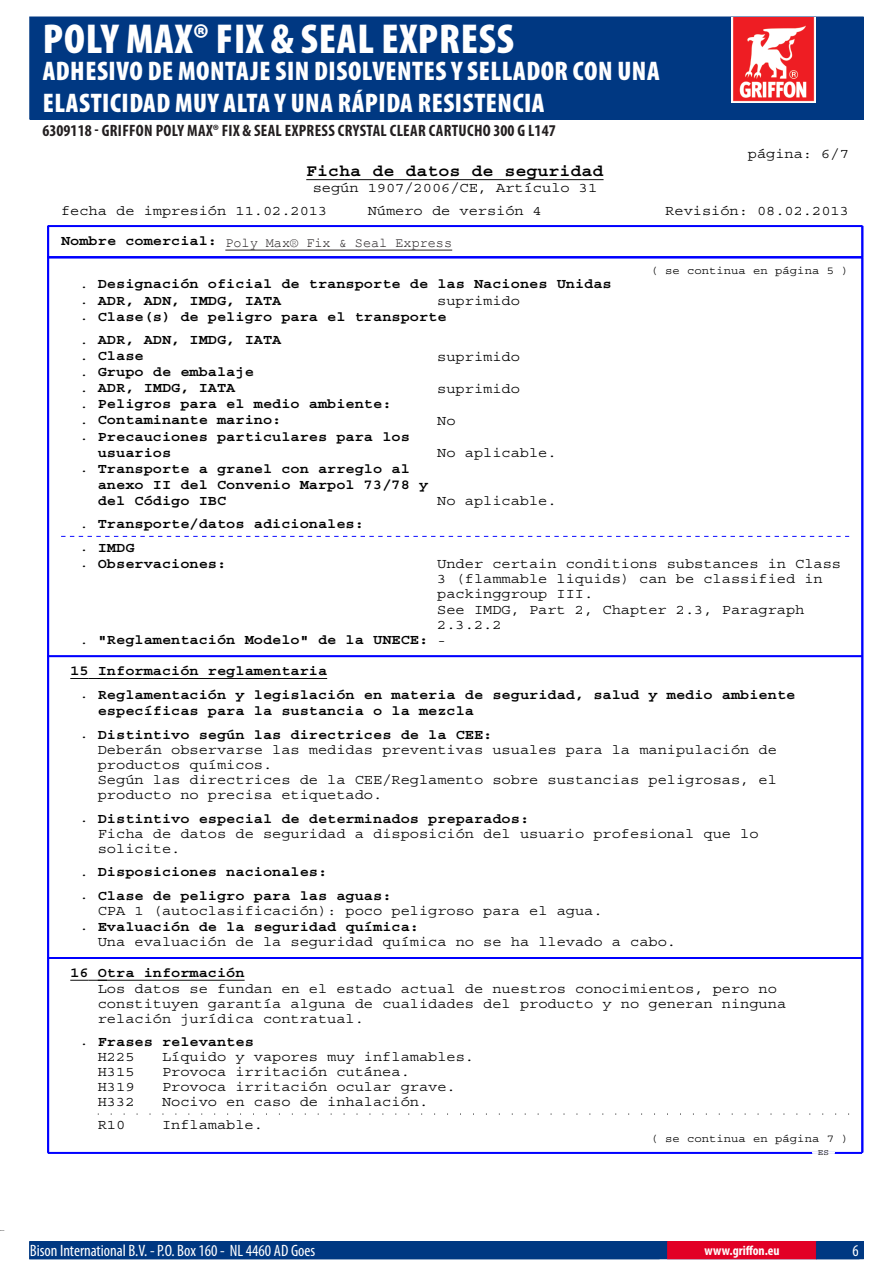
<style>
.page{position:relative;width:893px;height:1263px;background:#fff}
.page>*{position:absolute;margin:0;border:0;box-sizing:border-box;transform-origin:0 0}
.PageHeader{font:900 condensed 42px "Myriad Pro";letter-spacing:.02em;color:#fff}
.PageSubheader{font:900 condensed 27px/32.4px "Myriad Pro";letter-spacing:.02em;color:#fff}
.t1{font:700 16.8px "Courier";color:#000;scale:1.09 1}
.TOCItem{font:700 condensed 16.5px "Myriad Pro";letter-spacing:.02em;color:#231f20}
.ContactData{font:condensed 16.5px "Myriad Pro";color:#fff}
.t2{font:14.1px/15.1px "Courier";color:#000;scale:1.09 1}
.t3{font:700 14.1px/16px "Courier";color:#000;scale:1.09 1}
.MSDS_Text{font:13.5px "Courier New";color:#231f20}
.URL{font:700 condensed 13.5px "Myriad Pro";color:#fff}
.t4{font:11.25px "Courier";color:#000;scale:1.09 1}
.t5{font:8.4px "Courier";color:#000;scale:1.09 1}
.s1{font-weight:400}
.s2{font-weight:700}
</style>
<div class="page">
<hr style="left:306px;top:179px;width:298px;height:1px;background:#000">
<hr style="left:48px;top:226px;width:814px;height:1px;background:#00f">
<hr style="left:48px;top:226px;width:1px;height:31px;background:#00f">
<hr style="left:862px;top:226px;width:1px;height:31px;background:#00f">
<svg style="left:61px;top:536px;width:788px;height:1px"></svg>
<hr style="left:48px;top:656px;width:814px;height:1px;background:#00f">
<svg style="left:70px;top:678px;width:28px;height:1px"></svg>
<hr style="left:98px;top:678px;width:229px;height:1px;background:#000">
<hr style="left:48px;top:957px;width:814px;height:1px;background:#00f">
<hr style="left:48px;top:958px;width:814px;height:1px;background:#00f">
<svg style="left:70px;top:980px;width:28px;height:1px"></svg>
<hr style="left:98px;top:980px;width:147px;height:1px;background:#000">
<hr style="left:48px;top:257px;width:814px;height:1px;background:#00f">
<hr style="left:48px;top:1152px;width:814px;height:1px;background:#00f">
<hr style="left:48px;top:1153px;width:814px;height:1px;background:#00f">
<svg style="left:812px;top:1152px;width:22px;height:2px"></svg>
<hr style="left:48px;top:257px;width:1px;height:895px;background:#00f">
<hr style="left:862px;top:257px;width:1px;height:895px;background:#00f">
<div style="left:30px;top:17px;width:833px;height:102px;background:#003882"></div>
<img style="left:731px;top:17px;width:85px;height:85px">
<hr style="left:225px;top:250px;width:227px;height:1px;background:#231f20">
<div style="left:30px;top:1242px;width:833px;height:17px;background:#003882"></div>
<div style="left:29px;top:1241px;width:835px;height:18px;border:1px solid #003882"></div>
<div style="left:668px;top:1242px;width:148px;height:17px;background:#e20025"></div>
<div style="left:667px;top:1241px;width:150px;height:18px;border:1px solid #e20025"></div>
<p class="PageHeader" style="left:43px;top:12px;width:454px">POLY MAX® FIX &amp; SEAL EXPRESS</p>
<p class="PageSubheader" style="left:43px;top:54px;width:618px">ADHESIVO DE MONTAJE SIN DISOLVENTES Y SELLADOR CON UNA<br>ELASTICIDAD MUY ALTA Y UNA RÁPIDA RESISTENCIA</p>
<p class="TOCItem" style="left:43px;top:120px;width:515px">6309118 - GRIFFON POLY MAX® FIX &amp; SEAL EXPRESS CRYSTAL CLEAR CARTUCHO 300 G L147</p>
<p class="t2" style="left:748px;top:146px;width:94px">página: 6/7</p>
<p class="t1" style="left:306px;top:162px;width:274px">Ficha de datos de seguridad</p>
<p class="t2" style="left:61px;top:177px;width:493px;line-height:22.6px;text-indent:252px">según 1907/2006/CE, Artículo 31 fecha de impresión 11.02.2013</p>
<p class="t2" style="left:368px;top:203px;width:161px">Número de versión 4</p>
<p class="t2" style="left:665px;top:203px;width:170px">Revisión: 08.02.2013</p>
<p class="t3" style="left:61px;top:233px;width:288px">Nombre comercial: Poly Max Crystal</p>
<p class="t4" style="left:651px;top:265px;width:183px">( se continua en página 5 )</p>
<p class="t3" style="left:79px;top:276px;width:490px"><span class="s1">.</span> Designación oficial de transporte de las Naciones Unidas <span class="s1">.</span> ADR, ADN, IMDG, IATA</p>
<p class="MSDS_Text" style="left:225px;top:234px;width:228px">Poly Max® Fix &amp; Seal Express</p>
<p class="t3" style="left:79px;top:293px;width:406px;text-indent:358px"><span class="s1">suprimido .</span> Clase(s) de peligro para el transporte</p>
<p class="t3" style="left:79px;top:332px;width:187px"><span class="s1">.</span> ADR, ADN, IMDG, IATA <span class="s1">.</span> Clase</p>
<p class="t2" style="left:437px;top:349px;width:77px">suprimido</p>
<p class="t3" style="left:79px;top:364px;width:161px"><span class="s1">.</span> Grupo de embalaje <span class="s1">.</span> ADR, IMDG, IATA</p>
<p class="t3" style="left:79px;top:396px;width:288px"><span class="s1">.</span> Peligros para el medio ambiente: <span class="s1">.</span> Contaminante marino:</p>
<p class="t3" style="left:98px;top:428px;width:288px;text-indent:-18px"><span class="s1">.</span> Precauciones particulares para los usuarios</p>
<p class="t3" style="left:98px;top:461px;width:305px;text-indent:-18px"><span class="s1">.</span> Transporte a granel con arreglo al anexo II del Convenio Marpol 73/78 y del Código IBC</p>
<p class="t2" style="left:437px;top:381px;width:77px">suprimido</p>
<p class="t2" style="left:437px;top:413px;width:18px">No</p>
<p class="t2" style="left:437px;top:445px;width:111px">No aplicable.</p>
<p class="t2" style="left:437px;top:494px;width:111px">No aplicable.</p>
<p class="t3" style="left:79px;top:513px;width:263px;line-height:23.5px"><span class="s1">.</span> Transporte/datos adicionales: <span class="s1">.</span> IMDG</p>
<p class="t3" style="left:79px;top:556px;width:136px"><span class="s1">.</span> Observaciones:</p>
<p class="t2" style="left:437px;top:557px;width:372px">Under certain conditions substances in Class</p>
<p class="t2" style="left:437px;top:572px;width:355px">3 (flammable liquids) can be classified in</p>
<p class="t2" style="left:437px;top:587px;width:145px">packinggroup III.</p>
<p class="t2" style="left:437px;top:602px;width:338px">See IMDG, Part 2, Chapter 2.3, Paragraph</p>
<p class="t2" style="left:437px;top:617px;width:60px">2.3.2.2</p>
<p class="t3" style="left:79px;top:632px;width:338px"><span class="s1">.</span> "Reglamentación Modelo" de la UNECE: <span class="s1">-</span></p>
<p class="t3" style="left:79px;top:660px;width:658px;line-height:23.5px;text-indent:-9px">15 Información reglamentaria<br><span class="s1">.</span> Reglamentación y legislación en materia de seguridad, salud y medio ambiente</p>
<p class="t3" style="left:79px;top:699px;width:380px;line-height:23.5px;text-align:center">específicas para la sustancia o la mezcla<br><span class="s1">.</span> Distintivo según las directrices de la CEE:</p>
<p class="t2" style="left:98px;top:743px;width:625px">Deberán observarse las medidas preventivas usuales para la manipulación de productos químicos.<br>Según las directrices de la CEE/Reglamento sobre sustancias peligrosas, el producto no precisa etiquetado.</p>
<p class="t2" style="left:98px;top:811px;width:608px;text-indent:-18px">. <span class="s2">Distintivo especial de determinados preparados:<br></span>Ficha de datos de seguridad a disposición del usuario profesional que lo solicite.</p>
<p class="t3" style="left:79px;top:860px;width:288px;line-height:23.5px"><span class="s1">.</span> Disposiciones nacionales:<br><span class="s1">.</span> Clase de peligro para las aguas:</p>
<p class="t2" style="left:98px;top:904px;width:465px">CPA 1 (autoclasificación): poco peligroso para el agua.</p>
<p class="t3" style="left:79px;top:919px;width:313px"><span class="s1">.</span> Evaluación de la seguridad química:</p>
<p class="t2" style="left:98px;top:935px;width:532px">Una evaluación de la seguridad química no se ha llevado a cabo.</p>
<p class="t2" style="left:98px;top:966px;width:633px;text-indent:-28px"><span class="s2">16 Otra información<br></span>Los datos se fundan en el estado actual de nuestros conocimientos, pero no constituyen garantía alguna de cualidades del producto y no generan ninguna relación jurídica contratual.</p>
<p class="t3" style="left:98px;top:1034px;width:145px;line-height:15.5px;text-indent:-18px"><span class="s1">.</span> Frases relevantes<br><span class="s1">H225</span></p>
<p class="t2" style="left:162px;top:1050px;width:288px">Líquido y vapores muy inflamables.</p>
<p class="t2" style="left:98px;top:1065px;width:35px">H315</p>
<p class="t2" style="left:162px;top:1065px;width:229px">Provoca irritación cutánea.</p>
<p class="t2" style="left:98px;top:1080px;width:35px">H319</p>
<p class="t2" style="left:162px;top:1080px;width:271px">Provoca irritación ocular grave.</p>
<p class="t2" style="left:98px;top:1095px;width:35px">H332</p>
<p class="t2" style="left:162px;top:1095px;width:246px">Nocivo en caso de inhalación.</p>
<p class="t2" style="left:98px;top:1117px;width:27px">R10</p>
<p class="t2" style="left:162px;top:1117px;width:94px">Inflamable.</p>
<p class="t4" style="left:651px;top:1133px;width:183px">( se continua en página 7 )</p>
<p class="t5" style="left:818px;top:1148px;width:12px">ES</p>
<p class="ContactData" style="left:30px;top:1241px;width:287px">Bison International B.V. - P.O. Box 1 60 - NL 4460 AD Goes</p>
<p class="URL" style="left:704px;top:1242px;width:77px">WWW.GRIFFON.EU</p>
</div>
